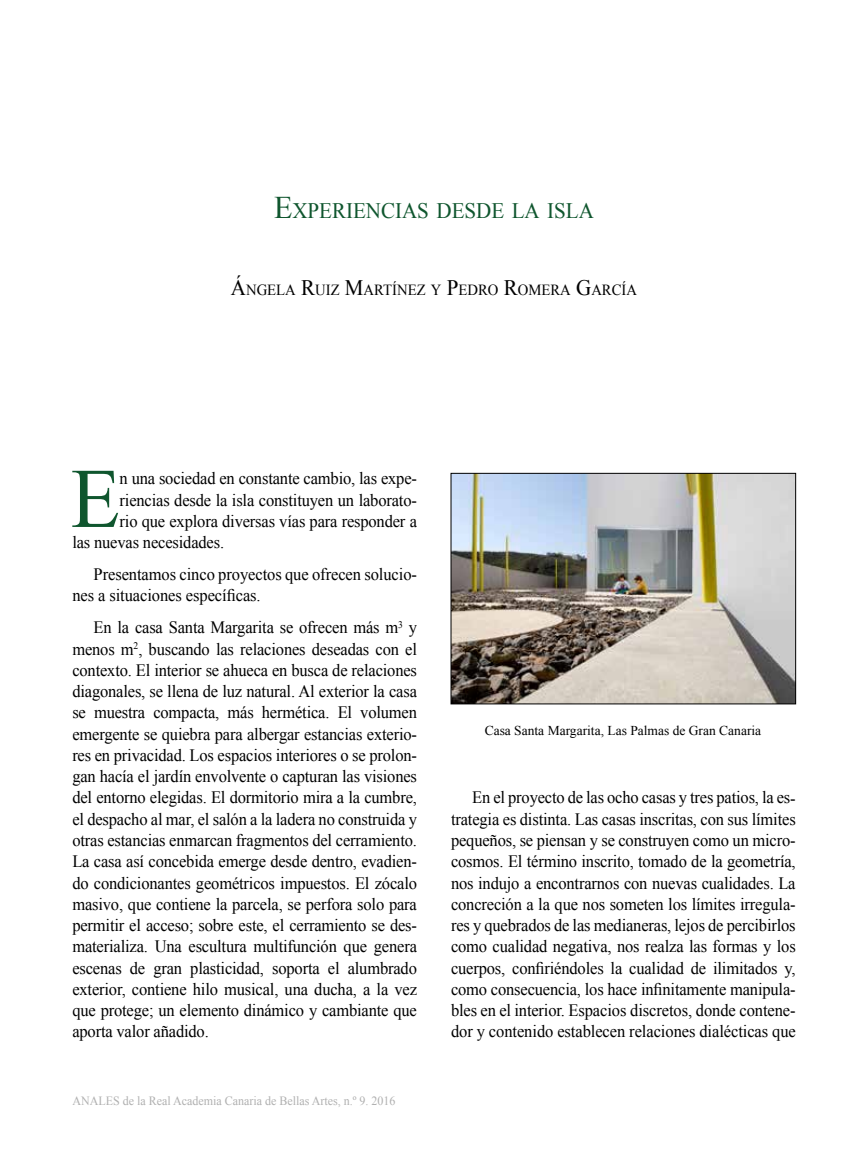
<style>
.page{position:relative;width:868px;height:1170px;background:#fff}
.page>*{position:absolute;margin:0;border:0;box-sizing:border-box;transform-origin:0 0}
.t1{font:84.75px "Times New Roman";color:#0f562e;scale:.95 1}
.t2{font:22.05px "Times New Roman";color:#0f562e;scale:.95 1}
.t3{font:17.4px/21.3px "Times New Roman";letter-spacing:-.01em;color:#000;text-align:justify;scale:.95 1}
.t4{font:15.45px "Times New Roman";color:#000;scale:.95 1}
.t5{font:13.5px "Times New Roman";color:#000}
.t6{font:12.6px "Times New Roman";color:#b0b0b0;scale:.95 1}
.s1{font-size:31.5px}
.s2{font-size:22.05px}
</style>
<div class="page">
<img style="left:452px;top:475px;width:341px;height:227px">
<div style="left:450px;top:473px;width:345px;height:231px;border:1px solid #000"></div>
<p class="t2" style="left:274px;top:196px;width:338px"><span class="s1">E</span>XPERIENCIAS DESDE LA ISLA</p>
<p class="t4" style="left:231px;top:279px;width:428px"><span class="s2">Á</span>NGELA <span class="s2">R</span>UIZ <span class="s2">M</span>ARTÍNEZ Y <span class="s2">P</span>EDRO <span class="s2">R</span>OMERA <span class="s2">G</span>ARCÍA</p>
<h1 class="t1" style="left:71px;top:441px;width:53px">E</h1>
<p class="t3" style="left:120px;top:467px;width:314px">n una sociedad en constante cambio, las expe-</p>
<p class="t3" style="left:120px;top:489px;width:314px">riencias desde la isla constituyen un laborato-</p>
<p class="t3" style="left:120px;top:510px;width:314px">rio que explora diversas vías para responder a</p>
<p class="t3" style="left:72px;top:531px;width:161px">las nuevas necesidades.</p>
<p class="t3" style="left:72px;top:563px;width:364px;text-indent:21px">Presentamos cinco proyectos que ofrecen solucio&shy;nes a situaciones específicas.</p>
<p class="t3" style="left:72px;top:616px;width:364px;text-indent:21px">En la casa Santa Margarita se ofrecen más m<sup>3</sup> y menos m<sup>2</sup>, buscando las relaciones deseadas con el contexto. El interior se ahueca en busca de relaciones diagonales, se llena de luz natural. Al exterior la casa se muestra compacta, más hermética. El volumen emergente se quiebra para albergar estancias exterio&shy;res en privacidad. Los espacios interiores o se prolon&shy;gan hacía el jardín envolvente o capturan las visiones del entorno elegidas. El dormitorio mira a la cumbre, el despacho al mar, el salón a la ladera no construida y otras estancias enmarcan fragmentos del cerramiento.<br>La casa así concebida emerge desde dentro, evadien&shy;do condicionantes geométricos impuestos. El zócalo masivo, que contiene la parcela, se perfora solo para permitir el acceso; sobre este, el cerramiento se des&shy;materializa. Una escultura multifunción que genera escenas de gran plasticidad, soporta el alumbrado exterior, contiene hilo musical, una ducha, a la vez que protege; un elemento dinámico y cambiante que aporta valor añadido.</p>
<p class="t6" style="left:72px;top:1091px;width:341px">ANALES de la Real Academia Canaria de Bellas Artes, n.º 9. 2016</p>
<p class="t5" style="left:484px;top:721px;width:278px">Casa Santa Margarita, Las Palmas de Gran Canaria</p>
<p class="t3" style="left:451px;top:786px;width:364px;text-indent:21px">En el proyecto de las ocho casas y tres patios, la es&shy;trategia es distinta. Las casas inscritas, con sus límites pequeños, se piensan y se construyen como un micro&shy;cosmos. El término inscrito, tomado de la geometría, nos indujo a encontrarnos con nuevas cualidades. La concreción a la que nos someten los límites irregula&shy;res y quebrados de las medianeras, lejos de percibirlos como cualidad negativa, nos realza las formas y los cuerpos, confiriéndoles la cualidad de ilimitados y, como consecuencia, los hace infinitamente manipula&shy;bles en el interior. Espacios discretos, donde contene&shy;dor y contenido establecen relaciones dialécticas que</p>
</div>
